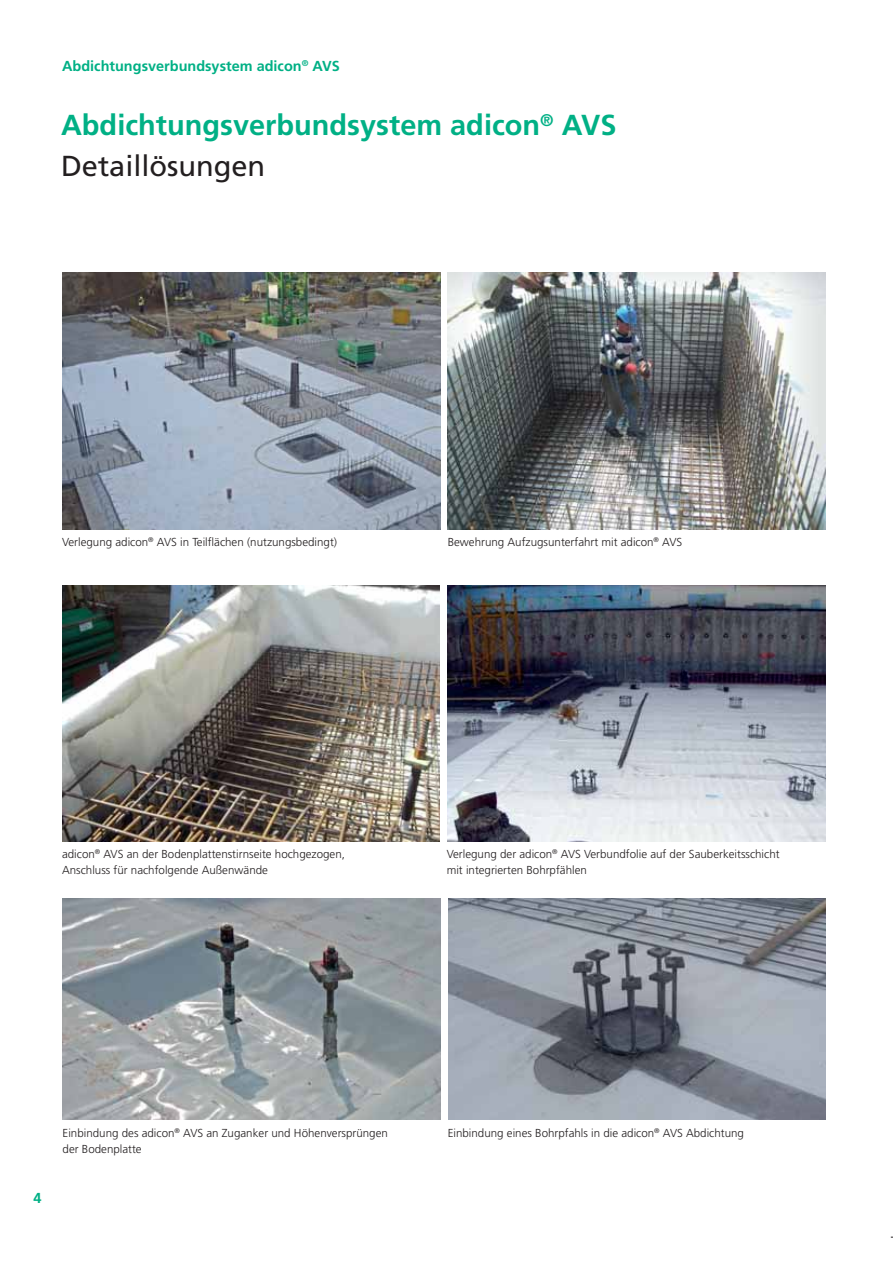
<style>
.page{position:relative;width:893px;height:1263px;background:#fff}
.page>*{position:absolute;margin:0;border:0;box-sizing:border-box;transform-origin:0 0}
.t1{font:700 28.95px/40.5px "Frutiger LT Std";color:#00b085}
.t2{font:700 14.4px "Frutiger LT Std";color:#00b085}
.t3{font:300 11.55px/15.9px "Frutiger LT Std";color:#231f20}
.s1{font-weight:400;color:#231f20}
</style>
<div class="page">
<img style="left:447px;top:273px;width:378px;height:256px">
<img style="left:62px;top:585px;width:377px;height:256px">
<img style="left:447px;top:585px;width:378px;height:256px">
<img style="left:448px;top:899px;width:377px;height:221px">
<img style="left:63px;top:899px;width:377px;height:221px">
<img style="left:63px;top:273px;width:377px;height:256px">
<p class="t2" style="left:62px;top:60px;width:279px">Abdichtungsverbundsystem adicon<sup>®</sup> AVS</p>
<h1 class="t1" style="left:61px;top:107px;width:557px">Abdichtungsverbundsystem adicon<sup>®</sup> AVS<br><span class="s1">Detaillösungen</span></h1>
<p class="t3" style="left:62px;top:535px;width:276px">Verlegung adicon<sup>®</sup> AVS in Teilflächen (nutzungsbedingt)</p>
<p class="t3" style="left:447px;top:535px;width:236px">Bewehrung Aufzugsunterfahrt mit adicon<sup>®</sup> AVS</p>
<p class="t3" style="left:62px;top:847px;width:284px">adicon<sup>®</sup> AVS an der Bodenplattenstirnseite hochgezogen,<br>Anschluss für nachfolgende Außenwände</p>
<p class="t3" style="left:446px;top:847px;width:334px">Verlegung der adicon<sup>®</sup> AVS Verbundfolie auf der Sauberkeitsschicht mit integrierten Bohrpfählen</p>
<p class="t2" style="left:33px;top:1191px;width:10px">4</p>
<p class="t3" style="left:63px;top:1125px;width:327px">Einbindung des adicon<sup>®</sup> AVS an Zuganker und Höhenversprüngen der Bodenplatte</p>
<p class="t3" style="left:447px;top:1125px;width:298px">Einbindung eines Bohrpfahls in die adicon<sup>®</sup> AVS Abdichtung</p>
</div>
